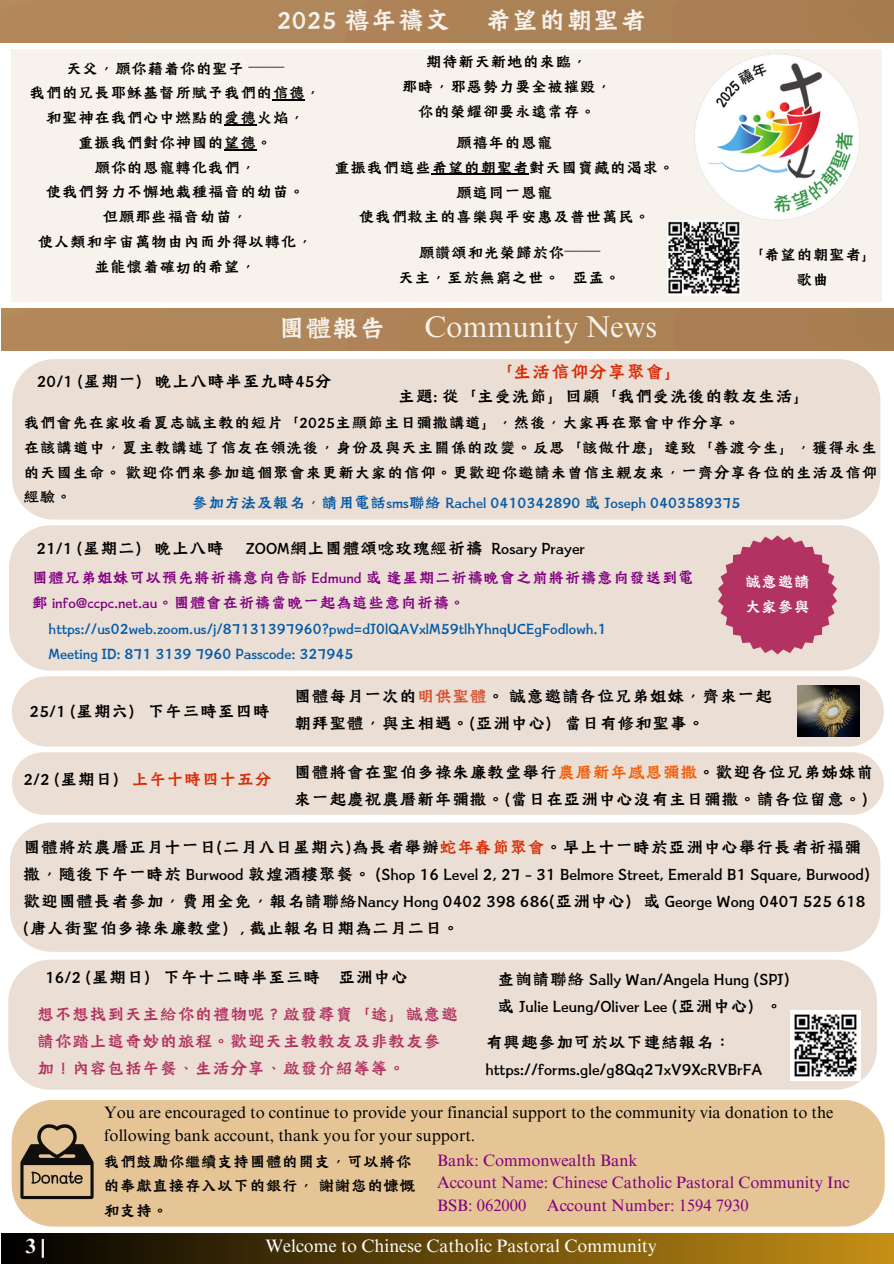
<style>
.page{position:relative;width:894px;height:1264px;background:#fff}
.page>*{position:absolute;margin:0;border:0;box-sizing:border-box;transform-origin:0 0}
.t1{font:30px "Canva Tide Kaplan HK";color:#f7f2ec}
.t2{font:30px "Times NRMT Pro";color:#f7f2ec}
.t3{font:21px "Canva Tide Kaplan TC";color:#d92b04}
.t4{font:700 20.4px "Times NRMT Pro";color:#fff}
.t5{font:19.5px/27px "Canva Tide Kaplan HK";color:#000}
.t6{font:19.5px "Canva Tide Kaplan TC";color:#000}
.t7{font:19.5px/27px "Canva Tide Kaplan HK";color:#b23361}
.t8{font:18px/24.8px "Canva Tide Kaplan HK";color:#000}
.t9{font:18px "Canva Tide Kaplan TC";color:#035aa6}
.t10{font:18px/24.8px "Canva Tide Kaplan TC";color:#800080}
.t11{font:18px "Times NRMT Pro";color:#fff}
.t12{font:18px/24.8px "Canva Tide Kaplan TC";color:#fff}
.t13{font:16.5px/22.5px "Times NRMT Pro";color:#000}
.t14{font:16.5px "Times NRMT Pro";color:#800080}
.s1{font-family:"Noto Sans CJ Ksc"}
.s2{color:#d94f30}
.s3{color:#d92b04}
.s4{color:#f25c05}
</style>
<div class="page">
<div style="left:0;top:0;width:893px;height:43px;background:#af8255"></div>
<div style="left:1px;top:1233px;width:892px;height:30px;background:linear-gradient(to right,#000,#c69016)"></div>
<div style="left:12px;top:1100px;width:872px;height:126px;background:#e5c495"></div>
<svg style="left:20px;top:1123px;width:74px;height:75px;background:#9c8666"></svg>
<div style="left:10px;top:822px;width:870px;height:129px;background:#ebded4"></div>
<div style="left:9px;top:525px;width:870px;height:145px;background:#ebded4"></div>
<svg style="left:717px;top:535px;width:119px;height:119px;background:#c16180"></svg>
<div style="left:12px;top:359px;width:868px;height:160px;background:#ebded4"></div>
<div style="left:11px;top:50px;width:870px;height:252px;background:#f7f2ec"></div>
<img style="left:685px;top:49px;width:189px;height:177px">
<div style="left:1px;top:308px;width:892px;height:43px;background:#af8255"></div>
<div style="left:8px;top:959px;width:868px;height:130px;background:#ebded4"></div>
<img style="left:790px;top:1010px;width:70px;height:70px">
<div style="left:12px;top:676px;width:871px;height:70px;background:#ebded4"></div>
<img style="left:797px;top:685px;width:62px;height:51px">
<div style="left:12px;top:752px;width:871px;height:62px;background:#ebded4"></div>
<img style="left:667px;top:220px;width:73px;height:76px">
<hr style="left:272px;top:99px;width:33px;height:2px;background:#000">
<hr style="left:224px;top:124px;width:32px;height:1px;background:#000">
<hr style="left:224px;top:149px;width:32px;height:1px;background:#000">
<hr style="left:431px;top:174px;width:97px;height:1px;background:#000">
<p class="t1" style="left:277px;top:3px;width:371px">2025 禧年禱文 希望的朝聖者</p>
<h3 class="t8" style="left:425px;top:49px;width:164px">期待新天新地的來臨，</h3>
<h3 class="t8" style="left:401px;top:73px;width:212px">那時，邪惡勢力要全被摧毀，</h3>
<h3 class="t8" style="left:417px;top:98px;width:180px">你的榮耀卻要永遠常存。</h3>
<p class="t8" style="left:455px;top:129px;width:99px">願禧年的恩寵</p>
<p class="t8" style="left:334px;top:154px;width:342px">重振我們這些希望的朝聖者對天國寶藏的渴求。</p>
<p class="t8" style="left:455px;top:179px;width:99px">願這同一恩寵</p>
<h3 class="t8" style="left:358px;top:204px;width:293px">使我們救主的喜樂與平安惠及普世萬民。</h3>
<p class="t8" style="left:418px;top:239px;width:183px">願讚頌和光榮歸於你<span class="s1">──</span></p>
<p class="t8" style="left:398px;top:264px;width:224px">天主，至於無窮之世。 亞孟。</p>
<p class="t1" style="left:278px;top:310px;width:109px">團體報告</p>
<p class="t2" style="left:424px;top:315px;width:234px">Community News</p>
<p class="t8" style="left:66px;top:55px;width:220px">天父，願你藉着你的聖子 <span class="s1">──</span></p>
<p class="t8" style="left:29px;top:80px;width:293px">我們的兄長耶穌基督所賦予我們的信德，</p>
<p class="t8" style="left:45px;top:105px;width:261px">和聖神在我們心中燃點的愛德火焰，</p>
<p class="t8" style="left:78px;top:129px;width:196px">重振我們對你神國的望德。</p>
<p class="t8" style="left:94px;top:154px;width:163px">願你的恩寵轉化我們，</p>
<p class="t8" style="left:45px;top:179px;width:261px">使我們努力不懈地栽種福音的幼苗。</p>
<p class="t8" style="left:102px;top:204px;width:147px">但願那些福音幼苗，</p>
<h1 class="t8" style="left:37px;top:228px;width:277px">使人類和宇宙萬物由內而外得以轉化，</h1>
<h1 class="t8" style="left:94px;top:253px;width:164px">並能懷着確切的希望，</h1>
<p class="t8" style="left:747px;top:242px;width:131px;text-align:center">「希望的朝聖者」歌曲</p>
<p class="t6" style="left:37px;top:370px;width:297px">20/1 (星期一) 晚上八時半至九時45分</p>
<p class="t3" style="left:494px;top:360px;width:191px">「生活信仰分享聚會」</p>
<p class="t6" style="left:398px;top:384px;width:414px">主題: 從「主受洗節」回顧「我們受洗後的教友生活」</p>
<h3 class="t8" style="left:23px;top:409px;width:718px">我們會先在家收看夏志誠主教的短片「2025主顯節主日彌撒講道」，然後，大家再在聚會中作分享。</h3>
<h3 class="t8" style="left:23px;top:434px;width:855px;text-align:justify">在該講道中，夏主教講述了信友在領洗後，身份及與天主關係的改變。反思「該做什麽」達致「善渡今生」，獲得永生的天國生命。歡迎你們來參加這個聚會來更新大家的信仰。更歡迎你邀請未曾信主親友來，一齊分享各位的生活及信仰經驗。</h3>
<p class="t9" style="left:192px;top:492px;width:550px">參加方法及報名，請用電話sms聯絡 Rachel 0410342890 或 Joseph 0403589375</p>
<p class="t6" style="left:36px;top:536px;width:550px">21/1 (星期二) 晚上八時 ZOOM網上團體頌唸玫瑰經祈禱 Rosary Prayer</p>
<p class="t10" style="left:32px;top:564px;width:663px">團體兄弟姐妹可以預先將祈禱意向告訴 Edmund 或逢星期二祈禱晚會之前將祈禱意向發送到電郵 info@ccpc.net.au。團體會在祈禱當晚一起為這些意向祈禱。</p>
<p class="t9" style="left:49px;top:618px;width:559px">https://us02web.zoom.us/j/87131397960?pwd=dJ0lQAVxlM59tlhYhnqUCEgFodlowh.1</p>
<p class="t9" style="left:49px;top:643px;width:306px">Meeting ID: 871 3139 7960 Passcode: 327945</p>
<p class="t12" style="left:744px;top:568px;width:66px">誠意邀請大家參與</p>
<h3 class="t6" style="left:30px;top:700px;width:242px">25/1 (星期六) 下午三時至四時</h3>
<h3 class="t5" style="left:294px;top:682px;width:480px">團體每月一次的<span class="s2">明供聖體</span>。誠意邀請各位兄弟姐妹，齊來一起朝拜聖體，與主相遇。(亞洲中心) 當日有修和聖事。</h3>
<p class="t6" style="left:23px;top:768px;width:250px">2/2 (星期日) <span class="s3">上午十時四十五分</span></p>
<h3 class="t5" style="left:294px;top:758px;width:581px">團體將會在聖伯多祿朱廉教堂舉行<span class="s4">農曆新年感恩彌撒</span>。歡迎各位兄弟姊妹前來一起慶祝農曆新年彌撒。(當日在亞洲中心沒有主日彌撒。請各位留意。)</h3>
<h3 class="t5" style="left:23px;top:833px;width:848px">團體將於農曆正月十一日(二月八日星期六)為長者舉辦<span class="s3">蛇年春節聚會</span>。早上十一時於亞洲中心舉行長者祈福彌撒，隨後下午一時於 Burwood 敦煌酒樓聚餐。 (Shop 16 Level 2, 27 - 31 Belmore Street, Emerald B1 Square, Burwood)歡迎團體長者參加，費用全免，報名請聯絡Nancy Hong 0402 398 686(亞洲中心）或 George Wong 0407 525 618 (唐人街聖伯多祿朱廉教堂）, 截止報名日期為二月二日。</h3>
<h3 class="t6" style="left:45px;top:965px;width:364px">16/2 (星期日) 下午十二時半至三時 亞洲中心</h3>
<p class="t7" style="left:37px;top:999px;width:423px">想不想找到天主給你的禮物呢？啟發尋寶「途」誠意邀請你踏上這奇妙的旅程。歡迎天主教教友及非教友參加！內容包括午餐、生活分享、啟發介紹等等。</p>
<h3 class="t5" style="left:497px;top:964px;width:294px">查詢請聯絡 Sally Wan/Angela Hung (SPJ)或 Julie Leung/Oliver Lee (亞洲中心）。</h3>
<h3 class="t5" style="left:485px;top:1027px;width:278px">有興趣參加可於以下連結報名：https://forms.gle/g8Qq27xV9XcRVBrFA</h3>
<p class="t13" style="left:104px;top:1103px;width:730px">You are encouraged to continue to provide your financial support to the community via donation to the following bank account, thank you for your support.</p>
<h1 class="t8" style="left:104px;top:1148px;width:313px">我們鼓勵你繼續支持團體的開支，可以將你的奉獻直接存入以下的銀行，謝謝您的慷慨和支持。</h1>
<p class="t14" style="left:437px;top:1153px;width:202px">Bank: Commonwealth Bank</p>
<p class="t14" style="left:437px;top:1176px;width:414px">Account Name: Chinese Catholic Pastoral Community Inc</p>
<p class="t14" style="left:437px;top:1198px;width:91px">BSB: 062000</p>
<p class="t14" style="left:547px;top:1198px;width:203px">Account Number: 1594 7930</p>
<p class="t4" style="left:26px;top:1238px;width:21px">3|</p>
<p class="t11" style="left:265px;top:1238px;width:393px">Welcome to Chinese Catholic Pastoral Community</p>
</div>
